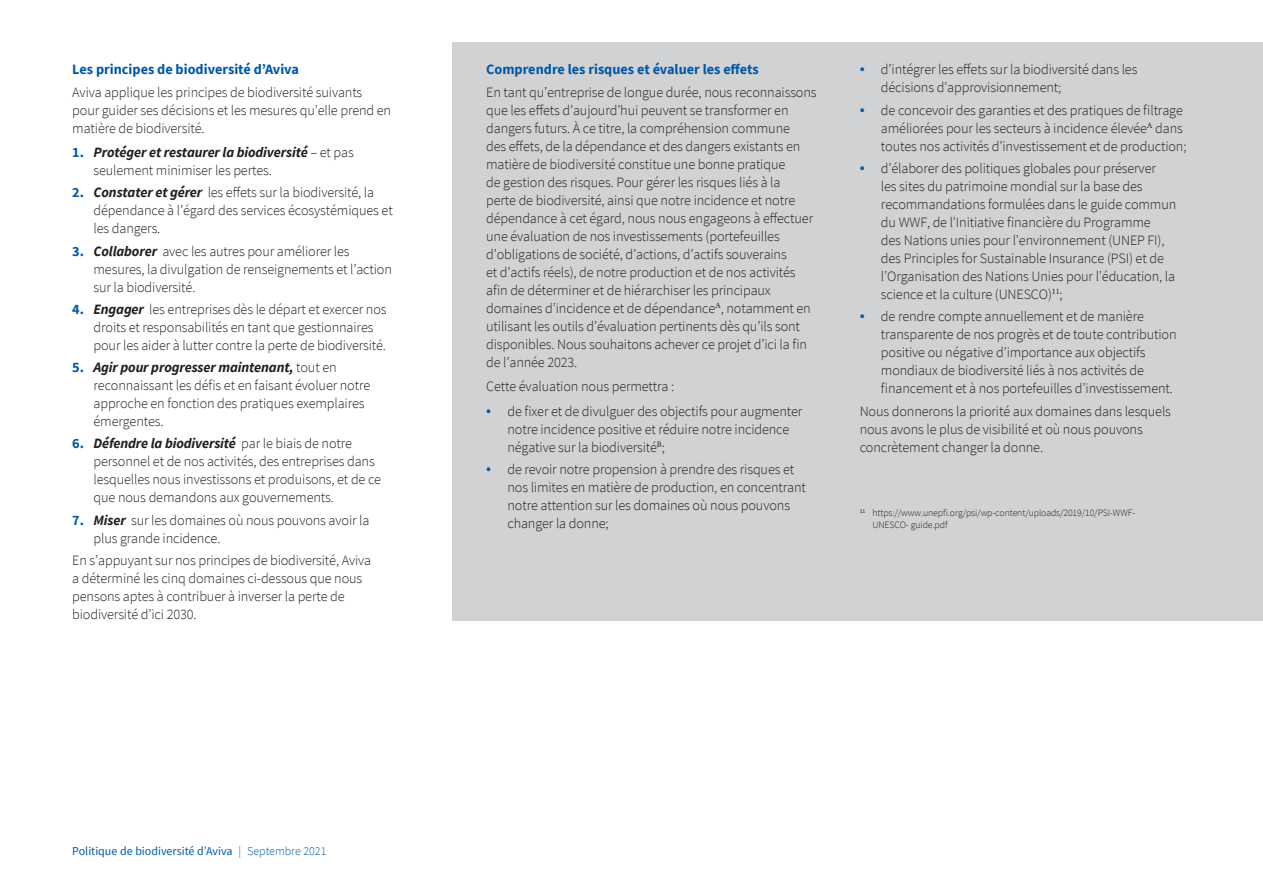
<style>
.page{position:relative;width:1263px;height:893px;background:#fff}
.page>*{position:absolute;margin:0;border:0;box-sizing:border-box;transform-origin:0 0}
.Body{font:300 14.25px/18px "Source Sans Pro";letter-spacing:-.01em;color:#231f20}
.Num_List{font:300 14.25px/18px "Source Sans Pro";letter-spacing:-.01em;color:#231f20}
.Head_2{font:700 14.25px "Source Sans Pro";color:#0158a6}
.t1{font:12px "Source Sans Pro";color:#0158a6}
.Footnotes{font:300 9.75px/12px "Source Sans Pro";letter-spacing:-.01em;color:#231f20}
.s1{font-weight:700;color:#0158a6}
.s2{font-weight:700;font-style:italic}
.s3{font-weight:300}
.s4{font-size:18px;color:#0158a6}
</style>
<div class="page">
<div style="left:452px;top:43px;width:811px;height:578px;background:#d1d2d4"></div>
<p class="Head_2" style="left:72px;top:60px;width:228px">Les principes de biodiversité d’Aviva</p>
<p class="Body" style="left:72px;top:83px;width:320px">Aviva applique les principes de biodiversité suivants pour guider ses décisions et les mesures qu’elle prend en matière de biodiversité.</p>
<p class="Num_List" style="left:94px;top:143px;width:262px;text-indent:-21px"><span class="s1">1.</span> <span class="s2">Protéger et restaurer la biodiversité</span> – et pas seulement minimiser les pertes.</p>
<p class="Num_List" style="left:94px;top:184px;width:301px;text-indent:-21px"><span class="s1">2.</span> <span class="s2">Constater et gérer</span> les effets sur la biodiversité, la dépendance à l’égard des services écosystémiques et les dangers.</p>
<p class="Num_List" style="left:94px;top:242px;width:300px;text-indent:-21px"><span class="s1">3.</span> <span class="s2">Collaborer</span> avec les autres pour améliorer les mesures, la divulgation de renseignements et l’action sur la biodiversité.</p>
<p class="Num_List" style="left:94px;top:300px;width:295px;text-indent:-21px"><span class="s1">4.</span> <span class="s2">Engager</span> les entreprises dès le départ et exercer nos droits et responsabilités en tant que gestionnaires pour les aider à lutter contre la perte de biodiversité.</p>
<p class="Num_List" style="left:94px;top:358px;width:278px;text-indent:-21px"><span class="s1">5.</span> <span class="s2">Agir pour progresser maintenant,</span> tout en reconnaissant les défis et en faisant évoluer notre approche en fonction des pratiques exemplaires émergentes.</p>
<p class="Num_List" style="left:94px;top:435px;width:289px;text-indent:-21px"><span class="s1">6.</span> <span class="s2">Défendre la biodiversité</span> par le biais de notre personnel et de nos activités, des entreprises dans lesquelles nous investissons et produisons, et de ce que nous demandons aux gouvernements.</p>
<p class="Num_List" style="left:94px;top:511px;width:277px;text-indent:-21px"><span class="s1">7.</span> <span class="s2">Miser</span> sur les domaines où nous pouvons avoir la plus grande incidence.</p>
<p class="Body" style="left:72px;top:551px;width:300px">En s’appuyant sur nos principes de biodiversité, Aviva a déterminé les cinq domaines ci-dessous que nous pensons aptes à contribuer à inverser la perte de biodiversité d’ici 2030.</p>
<p class="t1" style="left:72px;top:844px;width:256px">Politique de biodiversité d’Aviva <span class="s3">| Septembre 2021</span></p>
<p class="Head_2" style="left:486px;top:60px;width:274px">Comprendre les risques et évaluer les effets</p>
<p class="Body" style="left:486px;top:83px;width:332px">En tant qu’entreprise de longue durée, nous reconnaissons que les effets d’aujourd’hui peuvent se transformer en dangers futurs. À ce titre, la compréhension commune<br>des effets, de la dépendance et des dangers existants en matière de biodiversité constitue une bonne pratique<br>de gestion des risques. Pour gérer les risques liés à la<br>perte de biodiversité, ainsi que notre incidence et notre dépendance à cet égard, nous nous engageons à effectuer une évaluation de nos investissements (portefeuilles d’obligations de société, d’actions, d’actifs souverains<br>et d’actifs réels), de notre production et de nos activités afin de déterminer et de hiérarchiser les principaux domaines d’incidence et de dépendance<sup>A</sup>, notamment en utilisant les outils d’évaluation pertinents dès qu’ils sont disponibles. Nous souhaitons achever ce projet d’ici la fin de l’année 2023.</p>
<p class="Body" style="left:486px;top:377px;width:190px">Cette évaluation nous permettra :</p>
<p class="Body" style="left:507px;top:402px;width:296px;text-indent:-21px"><span class="s4">•</span> de fixer et de divulguer des objectifs pour augmenter notre incidence positive et réduire notre incidence négative sur la biodiversité<sup>B</sup>;</p>
<p class="Body" style="left:507px;top:460px;width:300px;text-indent:-21px"><span class="s4">•</span> de revoir notre propension à prendre des risques et nos limites en matière de production, en concentrant notre attention sur les domaines où nous pouvons changer la donne;</p>
<p class="Body" style="left:881px;top:61px;width:258px;text-indent:-21px"><span class="s4">•</span> d’intégrer les effets sur la biodiversité dans les décisions d’approvisionnement;</p>
<p class="Body" style="left:881px;top:101px;width:307px;text-indent:-21px"><span class="s4">•</span> de concevoir des garanties et des pratiques de filtrage améliorées pour les secteurs à incidence élevée<sup>A</sup> dans toutes nos activités d’investissement et de production;</p>
<p class="Body" style="left:881px;top:159px;width:297px;text-indent:-21px"><span class="s4">•</span> d’élaborer des politiques globales pour préserver<br>les sites du patrimoine mondial sur la base des recommandations formulées dans le guide commun du WWF, de l’Initiative financière du Programme<br>des Nations unies pour l’environnement (UNEP FI), des Principles for Sustainable Insurance (PSI) et de l’Organisation des Nations Unies pour l’éducation, la science et la culture (UNESCO)<sup>11</sup>;</p>
<p class="Body" style="left:881px;top:308px;width:297px;text-indent:-21px"><span class="s4">•</span> de rendre compte annuellement et de manière transparente de nos progrès et de toute contribution positive ou négative d’importance aux objectifs mondiaux de biodiversité liés à nos activités de financement et à nos portefeuilles d’investissement.</p>
<p class="Body" style="left:860px;top:402px;width:313px">Nous donnerons la priorité aux domaines dans lesquels nous avons le plus de visibilité et où nous pouvons concrètement changer la donne.</p>
<p class="Footnotes" style="left:872px;top:507px;width:264px;text-indent:-13px"><sup>11</sup> https://www.unepfi.org/psi/wp-content/uploads/2019/10/PSI-WWF-<br>UNESCO- guide.pdf</p>
</div>
